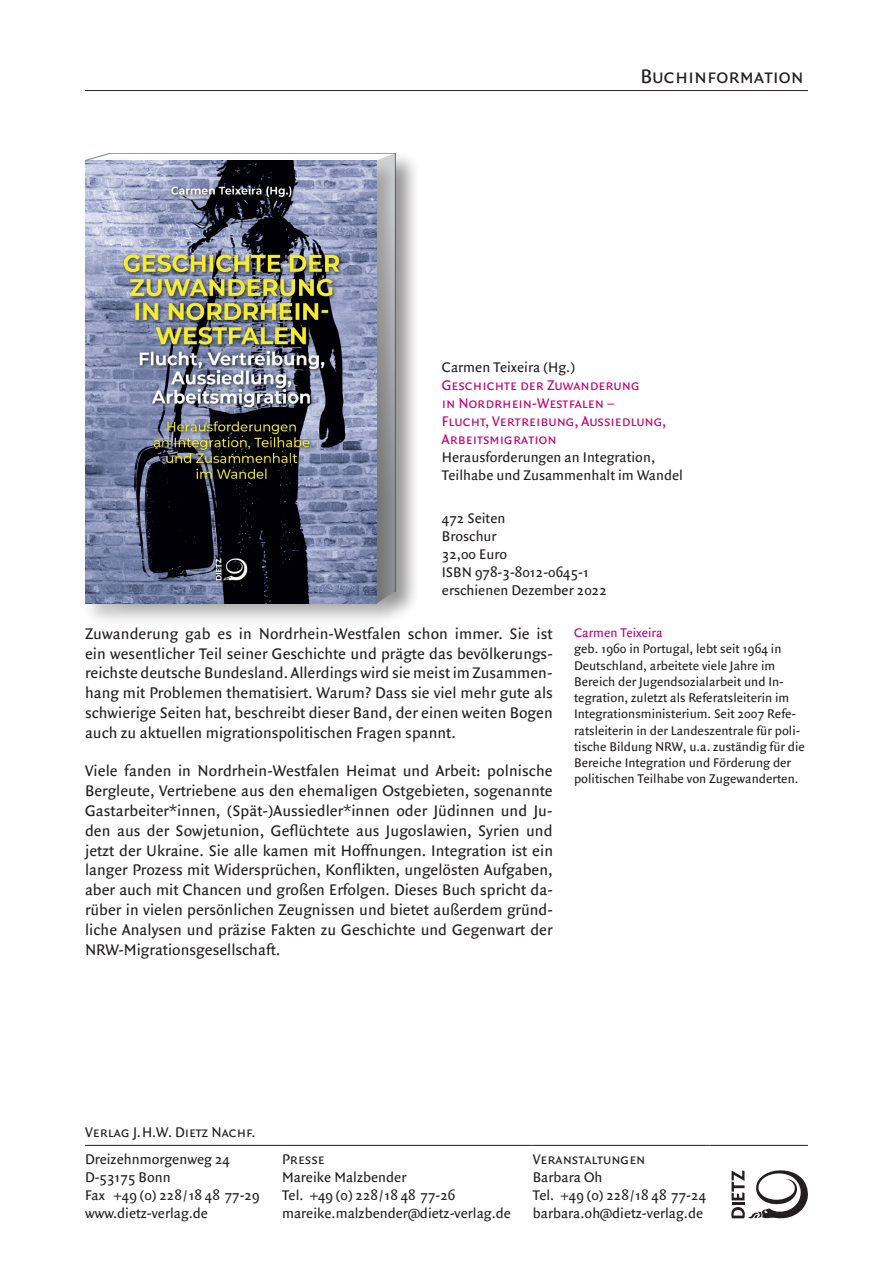
<style>
.page{position:relative;width:893px;height:1263px;background:#fff}
.page>*{position:absolute;margin:0;border:0;box-sizing:border-box;transform-origin:0 0}
.t1{font:21px "Quadraat Sans Small Caps";color:#231f20}
.t2{font:16.5px/19.8px "Quadraat Sans";color:#231f20;text-align:justify}
.t3{font:15px/18px "Quadraat Sans";color:#231f20}
.t4{font:15px/18px "Quadraat Sans Small Caps";color:#c60170}
.t5{font:15px "Quadraat Sans Small Caps";color:#231f20}
.t6{font:13.5px/16.2px "Quadraat Sans";color:#231f20}
.t7{font:13.5px "Quadraat Sans";color:#c60170}
</style>
<div class="page">
<hr style="left:85px;top:90px;width:723px;height:1px;background:#231f20">
<hr style="left:85px;top:1145px;width:197px;height:1px;background:#231f20">
<hr style="left:282px;top:1145px;width:251px;height:1px;background:#231f20">
<hr style="left:533px;top:1145px;width:177px;height:1px;background:#231f20">
<hr style="left:710px;top:1145px;width:98px;height:1px;background:#231f20">
<svg style="left:731px;top:1170px;width:77px;height:48px"></svg>
<div style="left:372px;top:152px;width:47px;height:474px;background:#231f20;opacity:.28"></div>
<div style="left:81px;top:156px;width:320px;height:472px;background:#231f20;opacity:.28"></div>
<svg style="left:84px;top:153px;width:311px;height:451px;background:#6d727e"></svg>
<p class="t1" style="left:640px;top:64px;width:165px">Buchinformation</p>
<p class="t3" style="left:442px;top:358px;width:135px">Carmen Teixeira (Hg.)</p>
<p class="t4" style="left:442px;top:376px;width:226px">Geschichte der Zuwanderung<br>in Nordrhein-Westfalen –<br>Flucht, Vertreibung, Aussiedlung,<br>Arbeitsmigration</p>
<p class="t3" style="left:442px;top:448px;width:243px">Herausforderungen an Integration,<br>Teilhabe und Zusammenhalt im Wandel</p>
<p class="t3" style="left:442px;top:510px;width:167px">472 Seiten<br>Broschur<br>32,00 Euro<br>ISBN 978-3-8012-0645-1 erschienen Dezember 2022</p>
<p class="t2" style="left:85px;top:624px;width:469px">Zuwanderung gab es in Nordrhein-Westfalen schon immer. Sie ist ein wesentlicher Teil seiner Geschichte und prägte das bevölkerungs&shy;reichste deutsche Bundesland. Allerdings wird sie meist im Zusammen&shy;hang mit Problemen thematisiert. Warum? Dass sie viel mehr gute als schwierige Seiten hat, beschreibt dieser Band, der einen weiten Bogen auch zu aktuellen migrationspolitischen Fragen spannt.</p>
<p class="t2" style="left:85px;top:761px;width:470px">Viele fanden in Nordrhein-Westfalen Heimat und Arbeit: polnische Bergleute, Vertriebene aus den ehemaligen Ostgebieten, sogenannte Gastarbeiter*innen, (Spät-)Aussiedler*innen oder Jüdinnen und Ju&shy;den aus der Sowjetunion, Geflüchtete aus Jugoslawien, Syrien und jetzt der Ukraine. Sie alle kamen mit Hoffnungen. Integration ist ein langer Prozess mit Widersprüchen, Konflikten, ungelösten Aufgaben, aber auch mit Chancen und großen Erfolgen. Dieses Buch spricht da&shy;rüber in vielen persönlichen Zeugnissen und bietet außerdem gründ&shy;liche Analysen und präzise Fakten zu Geschichte und Gegenwart der NRW-Migrationsgesellschaft.</p>
<p class="t7" style="left:574px;top:625px;width:90px">Carmen Teixeira</p>
<p class="t6" style="left:574px;top:641px;width:232px">geb. 1960 in Portugal, lebt seit 1964 in Deutschland, arbeitete viele Jahre im Bereich der Jugendsozialarbeit und In&shy;tegration, zuletzt als Referatsleiterin im Integrationsministerium. Seit 2007 Refe&shy;ratsleiterin in der Landeszentrale für poli&shy;tische Bildung NRW, u.a. zuständig für die Bereiche Integration und Förderung der politischen Teilhabe von Zugewanderten.</p>
<p class="t5" style="left:85px;top:1123px;width:172px">Verlag J.H.W. Dietz Nachf.</p>
<p class="t3" style="left:85px;top:1151px;width:176px">Dreizehnmorgenweg 24<br>D-53175 Bonn<br>Fax +49 (0) 228/18 48 77-29 www.dietz-verlag.de</p>
<p class="t5" style="left:282px;top:1151px;width:44px">Presse</p>
<p class="t3" style="left:282px;top:1169px;width:230px">Mareike Malzbender<br>Tel. +49 (0) 228/18 48 77-26 mareike.malzbender@dietz-verlag.de</p>
<p class="t5" style="left:533px;top:1151px;width:114px">Veranstaltungen</p>
<p class="t3" style="left:533px;top:1169px;width:175px">Barbara Oh<br>Tel. +49 (0) 228/18 48 77-24 barbara.oh@dietz-verlag.de</p>
</div>
